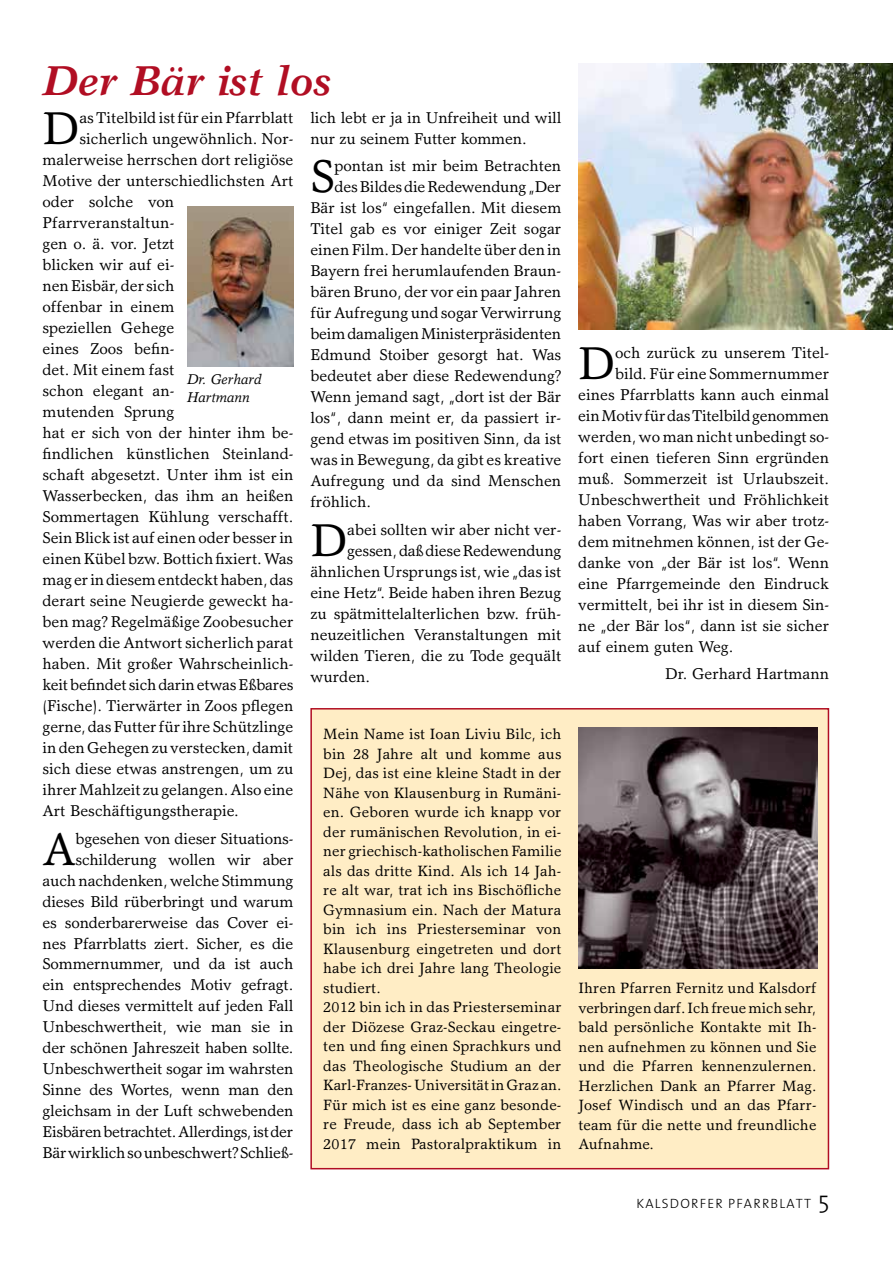
<style>
.page{position:relative;width:893px;height:1263px;background:#fff}
.page>*{position:absolute;margin:0;border:0;box-sizing:border-box;transform-origin:0 0}
.t1{font:46.35px "Garth Graphic";color:#000}
.t2{font:italic 700 42px "Garth Graphic";color:#b10e23}
.t3{font:15.75px/21px "Garth Graphic";color:#000;text-align:right}
.t4{font:15px/19.5px "Garth Graphic";letter-spacing:.01em;color:#000}
.t5{font:italic 14.25px/18px "Garth Graphic";color:#000}
.t6{font:300 13.5px "The Sans";letter-spacing:.09em;color:#000}
.s1{font-size:24px}
</style>
<div class="page">
<div style="left:310px;top:708px;width:519px;height:461px;background:#ffedc5;border:2px solid #b10e23"></div>
<img style="left:187px;top:206px;width:106px;height:161px">
<img style="left:578px;top:727px;width:239px;height:241px">
<img style="left:578px;top:64px;width:315px;height:266px">
<h2 class="t2" style="left:43px;top:55px;width:290px">Der Bär ist los</h2>
<h1 class="t1" style="left:43px;top:100px;width:38px">D</h1>
<p class="t3" style="left:79px;top:107px;width:216px">as Titelbild ist für ein Pfarrblatt</p>
<p class="t3" style="left:79px;top:128px;width:215px">sicherlich ungewöhnlich. Nor-</p>
<p class="t3" style="left:43px;top:149px;width:252px">malerweise herrschen dort religiöse</p>
<p class="t3" style="left:43px;top:170px;width:252px">Motive der unterschiedlichsten Art</p>
<p class="t3" style="left:43px;top:191px;width:133px">oder solche von</p>
<p class="t3" style="left:43px;top:212px;width:133px">Pfarrveranstaltun-</p>
<p class="t3" style="left:43px;top:233px;width:133px">gen o. ä. vor. Jetzt</p>
<p class="t3" style="left:43px;top:254px;width:133px">blicken wir auf ei-</p>
<p class="t3" style="left:43px;top:275px;width:133px">nen Eisbär, der sich</p>
<p class="t3" style="left:43px;top:296px;width:133px">offenbar in einem</p>
<p class="t3" style="left:43px;top:317px;width:133px">speziellen Gehege</p>
<p class="t3" style="left:43px;top:338px;width:133px">eines Zoos befin-</p>
<p class="t3" style="left:43px;top:359px;width:133px">det. Mit einem fast</p>
<p class="t3" style="left:43px;top:380px;width:133px">schon elegant an-</p>
<p class="t3" style="left:43px;top:401px;width:133px">mutenden Sprung</p>
<p class="t3" style="left:43px;top:422px;width:252px">hat er sich von der hinter ihm be-</p>
<p class="t3" style="left:43px;top:443px;width:252px">findlichen künstlichen Steinland-</p>
<p class="t3" style="left:43px;top:464px;width:252px">schaft abgesetzt. Unter ihm ist ein</p>
<p class="t3" style="left:43px;top:485px;width:252px">Wasserbecken, das ihm an heißen</p>
<p class="t3" style="left:43px;top:506px;width:252px">Sommertagen Kühlung verschafft.</p>
<p class="t3" style="left:43px;top:527px;width:252px">Sein Blick ist auf einen oder besser in</p>
<p class="t3" style="left:43px;top:548px;width:252px">einen Kübel bzw. Bottich fixiert. Was</p>
<p class="t3" style="left:43px;top:569px;width:252px">mag er in diesem entdeckt haben, das</p>
<p class="t3" style="left:43px;top:590px;width:252px">derart seine Neugierde geweckt ha-</p>
<p class="t3" style="left:43px;top:611px;width:252px">ben mag? Regelmäßige Zoobesucher</p>
<p class="t3" style="left:43px;top:632px;width:252px">werden die Antwort sicherlich parat</p>
<p class="t3" style="left:43px;top:653px;width:252px">haben. Mit großer Wahrscheinlich-</p>
<p class="t3" style="left:43px;top:674px;width:252px">keit befindet sich darin etwas Eßbares</p>
<p class="t3" style="left:43px;top:695px;width:252px">(Fische). Tierwärter in Zoos pflegen</p>
<p class="t3" style="left:43px;top:716px;width:252px">gerne, das Futter für ihre Schützlinge</p>
<p class="t3" style="left:43px;top:737px;width:252px">in den Gehegen zu verstecken, damit</p>
<p class="t3" style="left:43px;top:758px;width:252px">sich diese etwas anstrengen, um zu</p>
<p class="t3" style="left:43px;top:779px;width:252px">ihrer Mahlzeit zu gelangen. Also eine</p>
<p class="t3" style="left:43px;top:800px;width:198px">Art Beschäftigungstherapie.</p>
<h1 class="t1" style="left:43px;top:820px;width:35px">A</h1>
<p class="t5" style="left:187px;top:370px;width:76px">Dr. Gerhard<br>Hartmann</p>
<p class="t3" style="left:43px;top:827px;width:252px">bgesehen von dieser Situations&shy;schilderung wollen wir aber auch nachdenken, welche Stimmung dieses Bild rüberbringt und warum es sonderbarerweise das Cover ei&shy;nes Pfarrblatts ziert. Sicher, es die Sommernummer, und da ist auch ein entsprechendes Motiv gefragt.<br>Und dieses vermittelt auf jeden Fall Unbeschwertheit, wie man sie in der schönen Jahreszeit haben sollte.<br>Unbeschwertheit sogar im wahrsten Sinne des Wortes, wenn man den gleichsam in der Luft schwebenden Eisbären betrachtet. Allerdings, ist der Bär wirklich so unbeschwert? Schließ-</p>
<p class="t3" style="left:310px;top:107px;width:252px;text-align:left">lich lebt er ja in Unfreiheit und will nur zu seinem Futter kommen.</p>
<h1 class="t1" style="left:310px;top:148px;width:26px">S</h1>
<p class="t3" style="left:334px;top:155px;width:228px">pontan ist mir beim Betrachten</p>
<p class="t3" style="left:334px;top:176px;width:228px">des Bildes die Redewendung „Der</p>
<p class="t3" style="left:310px;top:197px;width:252px">Bär ist los“ eingefallen. Mit diesem</p>
<p class="t3" style="left:310px;top:218px;width:252px">Titel gab es vor einiger Zeit sogar</p>
<p class="t3" style="left:310px;top:239px;width:252px">einen Film. Der handelte über den in</p>
<p class="t3" style="left:310px;top:260px;width:252px">Bayern frei herumlaufenden Braun-</p>
<p class="t3" style="left:310px;top:281px;width:252px">bären Bruno, der vor ein paar Jahren</p>
<p class="t3" style="left:310px;top:302px;width:252px">für Aufregung und sogar Verwirrung</p>
<p class="t3" style="left:310px;top:323px;width:252px">beim damaligen Ministerpräsidenten</p>
<p class="t3" style="left:310px;top:344px;width:252px">Edmund Stoiber gesorgt hat. Was</p>
<p class="t3" style="left:310px;top:365px;width:252px">bedeutet aber diese Redewendung?</p>
<p class="t3" style="left:310px;top:386px;width:252px">Wenn jemand sagt, „dort ist der Bär</p>
<p class="t3" style="left:310px;top:407px;width:252px">los“, dann meint er, da passiert ir-</p>
<p class="t3" style="left:310px;top:428px;width:252px">gend etwas im positiven Sinn, da ist</p>
<p class="t3" style="left:310px;top:449px;width:252px">was in Bewegung, da gibt es kreative</p>
<p class="t3" style="left:310px;top:470px;width:252px">Aufregung und da sind Menschen</p>
<p class="t3" style="left:310px;top:491px;width:62px">fröhlich.</p>
<h1 class="t1" style="left:310px;top:512px;width:38px">D</h1>
<p class="t3" style="left:347px;top:519px;width:216px">abei sollten wir aber nicht ver-</p>
<p class="t3" style="left:347px;top:540px;width:216px">gessen, daß diese Redewendung</p>
<p class="t3" style="left:310px;top:561px;width:252px">ähnlichen Ursprungs ist, wie „das ist</p>
<p class="t3" style="left:310px;top:582px;width:252px">eine Hetz“. Beide haben ihren Bezug</p>
<p class="t3" style="left:310px;top:603px;width:252px">zu spätmittelalterlichen bzw. früh-</p>
<p class="t3" style="left:310px;top:624px;width:252px">neuzeitlichen Veranstaltungen mit</p>
<p class="t3" style="left:310px;top:645px;width:252px">wilden Tieren, die zu Tode gequält</p>
<p class="t3" style="left:310px;top:666px;width:61px">wurden.</p>
<p class="t4" style="left:323px;top:724px;width:240px">Mein Name ist Ioan Liviu Bilc, ich bin 28 Jahre alt und komme aus<br>Dej, das ist eine kleine Stadt in der<br>Nähe von Klausenburg in Rumäni&shy;en. Geboren wurde ich knapp vor der rumänischen Revolution, in ei&shy;ner griechisch-katholischen Familie als das dritte Kind. Als ich 14 Jah&shy;re alt war, trat ich ins Bischöfliche<br>Gymnasium ein. Nach der Matura bin ich ins Priesterseminar von<br>Klausenburg eingetreten und dort habe ich drei Jahre lang Theologie studiert.<br>2012 bin ich in das Priesterseminar der Diözese Graz-Seckau eingetre&shy;ten und fing einen Sprachkurs und das Theologische Studium an der<br>Karl-Franzes- Universität in Graz an.<br>Für mich ist es eine ganz besonde&shy;re Freude, dass ich ab September<br>2017 mein Pastoralpraktikum in</p>
<h1 class="t1" style="left:578px;top:335px;width:38px">D</h1>
<p class="t3" style="left:615px;top:342px;width:216px">och zurück zu unserem Titel-</p>
<p class="t3" style="left:615px;top:363px;width:216px">bild. Für eine Sommernummer</p>
<p class="t3" style="left:578px;top:384px;width:252px">eines Pfarrblatts kann auch einmal</p>
<p class="t3" style="left:578px;top:405px;width:252px">ein Motiv für das Titelbild genommen</p>
<p class="t3" style="left:578px;top:426px;width:252px">werden, wo man nicht unbedingt so-</p>
<p class="t3" style="left:578px;top:447px;width:252px">fort einen tieferen Sinn ergründen</p>
<p class="t3" style="left:578px;top:468px;width:252px">muß. Sommerzeit ist Urlaubszeit.</p>
<p class="t3" style="left:578px;top:489px;width:252px">Unbeschwertheit und Fröhlichkeit</p>
<p class="t3" style="left:578px;top:510px;width:252px">haben Vorrang, Was wir aber trotz-</p>
<p class="t3" style="left:578px;top:531px;width:252px">dem mitnehmen können, ist der Ge-</p>
<p class="t3" style="left:578px;top:552px;width:252px">danke von „der Bär ist los“. Wenn</p>
<p class="t3" style="left:578px;top:573px;width:252px">eine Pfarrgemeinde den Eindruck</p>
<p class="t3" style="left:578px;top:594px;width:252px">vermittelt, bei ihr ist in diesem Sin-</p>
<p class="t3" style="left:578px;top:615px;width:252px">ne „der Bär los“, dann ist sie sicher</p>
<p class="t3" style="left:578px;top:636px;width:157px">auf einem guten Weg.</p>
<p class="t3" style="left:665px;top:663px;width:165px">Dr. Gerhard Hartmann</p>
<p class="t4" style="left:578px;top:978px;width:240px;text-align:justify">Ihren Pfarren Fernitz und Kalsdorf verbringen darf. Ich freue mich sehr, bald persönliche Kontakte mit Ih&shy;nen aufnehmen zu können und Sie und die Pfarren kennenzulernen.<br>Herzlichen Dank an Pfarrer Mag.<br>Josef Windisch und an das Pfarr&shy;team für die nette und freundliche Aufnahme.</p>
<p class="t6" style="left:636px;top:1192px;width:194px">KALSDORFER PFARRBLATT <span class="s1">5</span></p>
</div>
